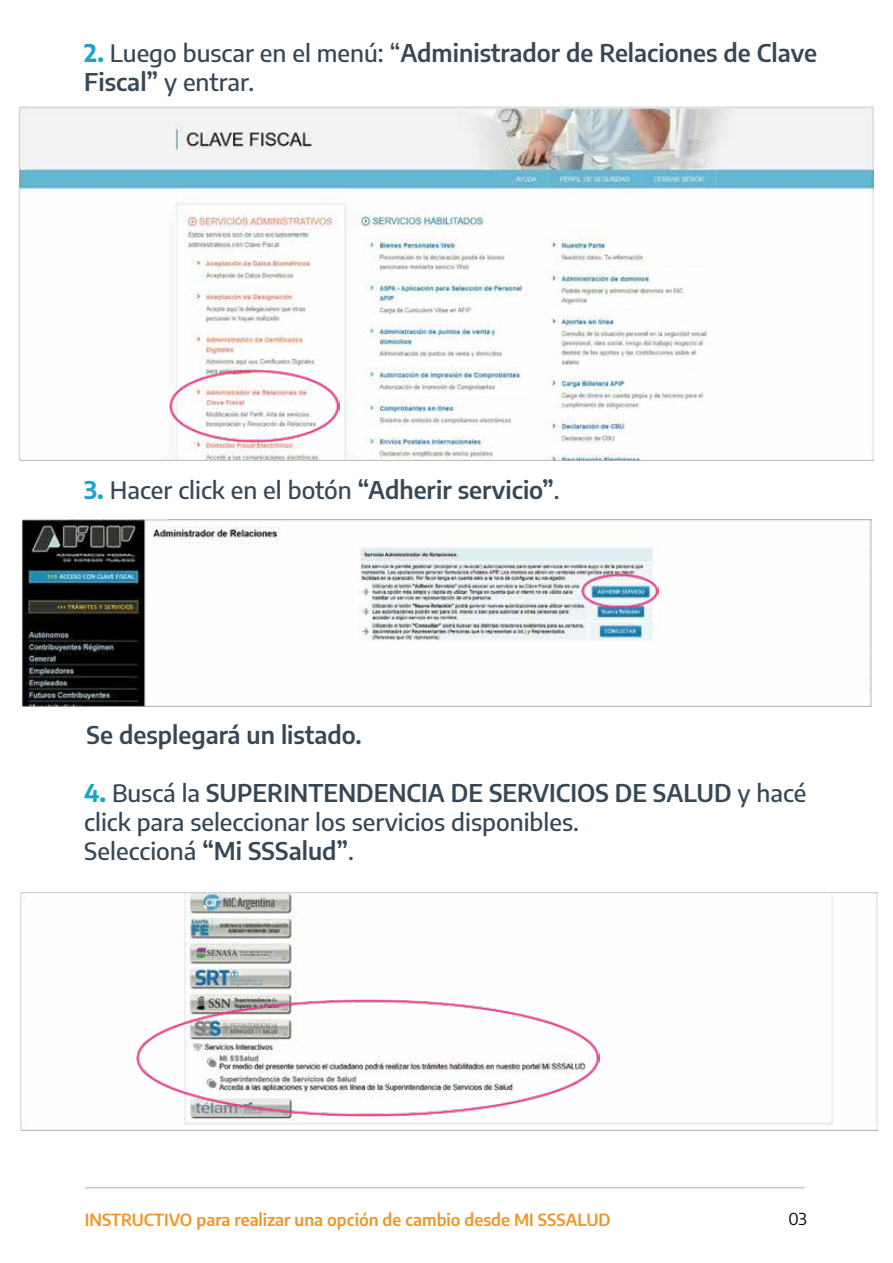
<style>
.page{position:relative;width:893px;height:1263px;background:#fff}
.page>*{position:absolute;margin:0;border:0;box-sizing:border-box;transform-origin:0 0}
.t1{font:500 24px/28.8px "Encode Sans";color:#364756}
.t2{font:600 24px/28.8px "Encode Sans";color:#364756}
.t3{font:600 16.5px "Encode Sans";color:#f19425}
.t4{font:16.5px "Encode Sans";color:#000}
.s1{font-weight:700;color:#1aa5c9}
.s2{font-weight:500}
.s3{font-weight:600}
</style>
<div class="page">
<img style="left:22px;top:519px;width:850px;height:187px">
<img style="left:21px;top:892px;width:856px;height:238px">
<img style="left:580px;top:572px;width:79px;height:36px">
<img style="left:18px;top:107px;width:855px;height:353px">
<img style="left:169px;top:369px;width:170px;height:74px">
<img style="left:136px;top:998px;width:464px;height:119px">
<p class="t2" style="left:84px;top:37px;width:734px"><span class="s1">2.</span> <span class="s2">Luego buscar en el menú: “</span>Administrador de Relaciones de Clave<br>Fiscal” <span class="s2">y entrar.</span></p>
<p class="t1" style="left:84px;top:474px;width:477px"><span class="s1">3.</span> Hacer click en el botón <span class="s3">“Adherir servicio”</span>.</p>
<p class="t2" style="left:86px;top:719px;width:277px">Se desplegará un listado.</p>
<p class="t1" style="left:84px;top:778px;width:724px"><span class="s1">4.</span> Buscá la <span class="s3">SUPERINTENDENCIA DE SERVICIOS DE SALUD</span> y hacé click para seleccionar los servicios disponibles.<br>Seleccioná <span class="s3">“Mi SSSalud”</span>.</p>
<p class="t3" style="left:85px;top:1208px;width:527px">INSTRUCTIVO para realizar una opción de cambio desde MI SSSALUD</p>
<p class="t4" style="left:788px;top:1207px;width:20px">03</p>
</div>
